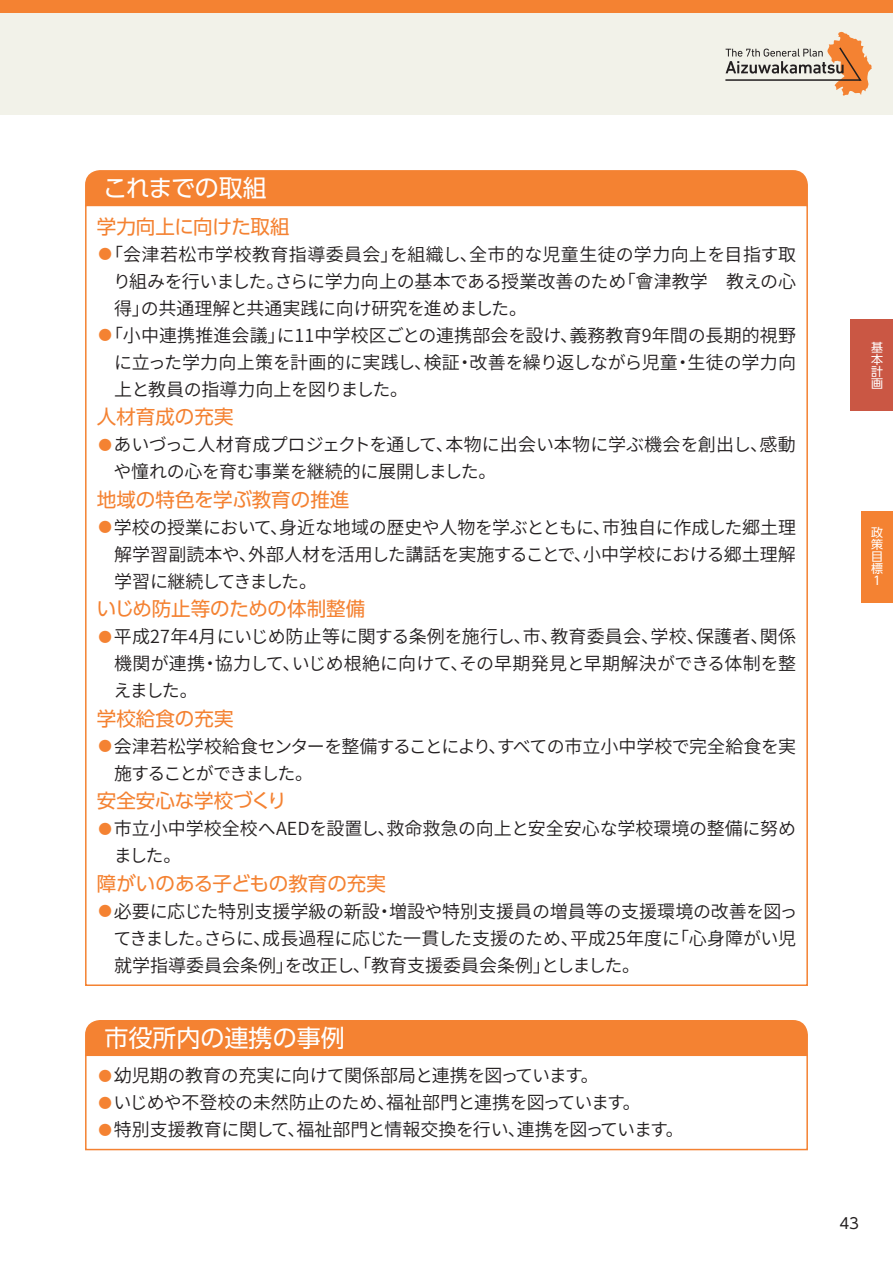
<style>
.page{position:relative;width:893px;height:1263px;background:#fff}
.page>*{position:absolute;margin:0;border:0;box-sizing:border-box;transform-origin:0 0}
.t1{font:24px "UD Shin Go Pro";color:#fff}
.t2{font:24px "UD Shin Go Pro";letter-spacing:-.03em;color:#fff}
.t3{font:19.5px "UD Shin Go Pro";color:#f48232}
.t4{font:600 18px/27px "Noto Sans CJ Kjp";letter-spacing:-.01em;color:#231f20;text-align:justify}
.t5{font:600 18px/27px "Noto Sans CJ Kjp";letter-spacing:-.055em;color:#231f20}
.t6{font:15px "UD Shin Go Pro";color:#231f20}
.t7{font:12px/12px "UD Shin Go Pro";color:#fff;text-align:justify}
.s1{font-size:13.5px;color:#f48232}
</style>
<div class="page">
<div style="left:0;top:0;width:893px;height:115px;background:#f2f2e9"></div>
<div style="left:0;top:0;width:893px;height:13px;background:#f48232"></div>
<svg style="left:725px;top:32px;width:147px;height:64px"></svg>
<div style="left:861px;top:511px;width:32px;height:92px;background:#f48232"></div>
<div style="left:850px;top:319px;width:43px;height:92px;background:#ca5744"></div>
<div style="left:85px;top:170px;width:723px;height:35px;background:#f48232"></div>
<div style="left:85px;top:1020px;width:723px;height:34px;background:#f48232"></div>
<div style="left:85px;top:1054px;width:723px;height:96px;border:2px solid #f48232"></div>
<h1 class="t2" style="left:103px;top:169px;width:165px">これまでの取組</h1>
<p class="t3" style="left:97px;top:210px;width:194px">学力向上に向けた取組</p>
<p class="t4" style="left:113px;top:241px;width:684px;text-indent:-14px"><span class="s1">●</span>「会津若松市学校教育指導委員会」を組織し、全市的な児童生徒の学力向上を目指す取り組みを行いました。さらに学力向上の基本である授業改善のため「會津教学　教えの心得」の共通理解と共通実践に向け研究を進めました。</p>
<p class="t4" style="left:114px;top:322px;width:684px;text-indent:-15px"><span class="s1">●</span>「小中連携推進会議」に11中学校区ごとの連携部会を設け、義務教育9年間の長期的視野に立った学力向上策を計画的に実践し、検証・改善を繰り返しながら児童・生徒の学力向上と教員の指導力向上を図りました。</p>
<p class="t3" style="left:97px;top:401px;width:138px">人材育成の充実</p>
<p class="t4" style="left:114px;top:432px;width:684px;text-indent:-15px"><span class="s1">●</span>あいづっこ人材育成プロジェクトを通して、本物に出会い本物に学ぶ機会を創出し、感動や憧れの心を育む事業を継続的に展開しました。</p>
<p class="t3" style="left:97px;top:483px;width:254px">地域の特色を学ぶ教育の推進</p>
<p class="t4" style="left:114px;top:514px;width:683px;text-indent:-16px"><span class="s1">●</span>学校の授業において、身近な地域の歴史や人物を学ぶとともに、市独自に作成した郷土理解学習副読本や、外部人材を活用した講話を実施することで、小中学校における郷土理解学習に継続してきました。</p>
<p class="t3" style="left:97px;top:593px;width:270px">いじめ防止等のための体制整備</p>
<p class="t4" style="left:114px;top:624px;width:684px;text-indent:-15px"><span class="s1">●</span>平成27年4月にいじめ防止等に関する条例を施行し、市、教育委員会、学校、保護者、関係機関が連携・協力して、いじめ根絶に向けて、その早期発見と早期解決ができる体制を整えました。</p>
<p class="t3" style="left:97px;top:702px;width:138px">学校給食の充実</p>
<p class="t5" style="left:114px;top:733px;width:683px;text-indent:-16px"><span class="s1">●</span>会津若松学校給食センターを整備することにより、すべての市立小中学校で完全給食を実施することができました。</p>
<p class="t3" style="left:97px;top:785px;width:191px">安全安心な学校づくり</p>
<p class="t4" style="left:114px;top:816px;width:684px;text-indent:-15px"><span class="s1">●</span>市立小中学校全校へAEDを設置し、救命救急の向上と安全安心な学校環境の整備に努めました。</p>
<p class="t3" style="left:97px;top:867px;width:290px">障がいのある子どもの教育の充実</p>
<p class="t4" style="left:113px;top:898px;width:685px;text-indent:-15px"><span class="s1">●</span>必要に応じた特別支援学級の新設・増設や特別支援員の増員等の支援環境の改善を図ってきました。さらに、成長過程に応じた一貫した支援のため、平成25年度に「心身障がい児就学指導委員会条例」を改正し、「教育支援委員会条例」としました。</p>
<h1 class="t1" style="left:105px;top:1018px;width:242px">市役所内の連携の事例</h1>
<p class="t4" style="left:99px;top:1062px;width:502px"><span class="s1">●</span>幼児期の教育の充実に向けて関係部局と連携を図っています。</p>
<p class="t4" style="left:99px;top:1089px;width:544px"><span class="s1">●</span>いじめや不登校の未然防止のため、福祉部門と連携を図っています。</p>
<p class="t4" style="left:99px;top:1116px;width:587px"><span class="s1">●</span>特別支援教育に関して、福祉部門と情報交換を行い、連携を図っています。</p>
<p class="t7" style="left:871px;top:341px;width:13px">基本計画</p>
<p class="t7" style="left:871px;top:526px;width:13px">政策目標1</p>
<p class="t6" style="left:839px;top:1211px;width:21px">43</p>
</div>
